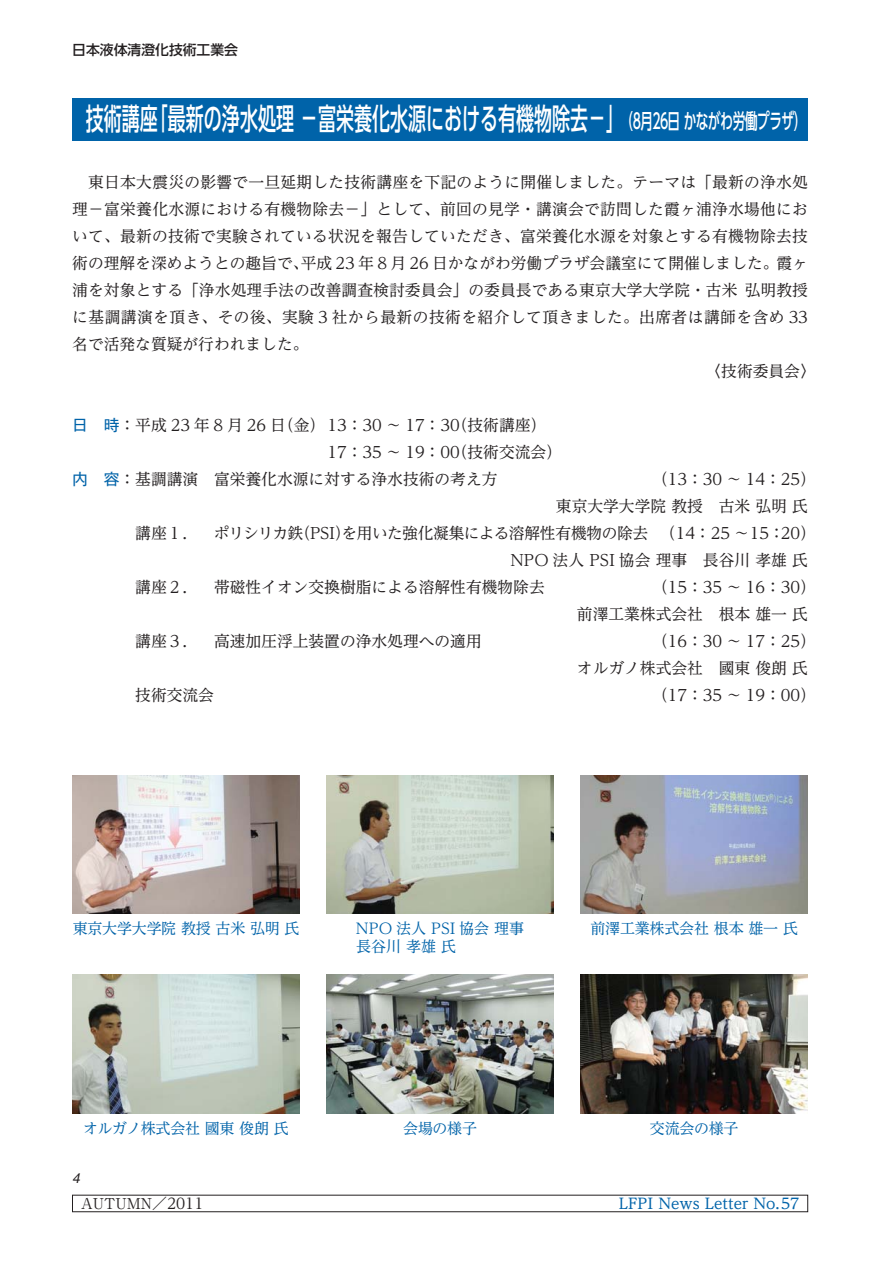
<style>
.page{position:relative;width:893px;height:1263px;background:#fff}
.page>*{position:absolute;margin:0;border:0;box-sizing:border-box;transform-origin:0 0}
.t1{font:30px "UD Shin Go Pro Medium 90 msp RKSJ H";color:#fff;scale:.6 1}
.t2{font:15.75px/27px "UD Reimin Pro Regular 90 msp RKSJ H";color:#231f20}
.t3{font:15.75px "UD Reimin Pro Regular 90 msp RKSJ H";letter-spacing:-.025em;color:#231f20}
.t4{font:15.75px "UD Reimin Pro Regular 90 msp RKSJ H";letter-spacing:.03em;color:#231f20}
.t5{font:15px/18px "UD Reimin Pro Regular 90 msp RKSJ H";letter-spacing:-.015em;color:#0063a9}
.t6{font:14.85px "UD Reimin Pro Medium 90 msp RKSJ H";color:#0063a9}
.t7{font:14.85px "Ryumin Pro Regular 90 msp RKSJ H";color:#231f20}
.t8{font:13.8px "UD Shin Go Pro Medium 90 msp RKSJ H";color:#231f20}
.t9{font:italic 13.8px "Helvetica";color:#231f20}
.s1{font-size:21px}
.s2{font-family:"Gothic MB101 Pro Regular 90 msp RKSJ H";color:#0063a9}
.s3{font-family:"UD Reimin Pro Regular 90 msp RKSJ H"}
</style>
<div class="page">
<div style="left:72px;top:1195px;width:736px;height:17px;border:1px solid #231f20"></div>
<div style="left:72px;top:98px;width:736px;height:42px;background:#0063a9"></div>
<img style="left:72px;top:975px;width:228px;height:138px">
<img style="left:326px;top:975px;width:228px;height:138px">
<img style="left:580px;top:975px;width:228px;height:138px">
<img style="left:72px;top:775px;width:228px;height:138px">
<img style="left:326px;top:775px;width:228px;height:138px">
<img style="left:580px;top:775px;width:228px;height:138px">
<p class="t8" style="left:72px;top:44px;width:167px">日本液体清澄化技術工業会</p>
<h1 class="t1" style="left:86px;top:108px;width:1202px">技術講座「最新の浄水処理 －富栄養化水源における有機物除去－」<span class="s1">（8月26日 かながわ労働プラザ）</span></h1>
<p class="t2" style="left:72px;top:171px;width:737px">　東日本大震災の影響で一旦延期した技術講座を下記のように開催しました。テーマは「最新の浄水処</p>
<p class="t2" style="left:72px;top:198px;width:737px">理－富栄養化水源における有機物除去－」として、前回の見学・講演会で訪問した霞ヶ浦浄水場他にお</p>
<p class="t2" style="left:72px;top:225px;width:737px">いて、最新の技術で実験されている状況を報告していただき、富栄養化水源を対象とする有機物除去技</p>
<p class="t2" style="left:72px;top:252px;width:737px">術の理解を深めようとの趣旨で、平成 23 年 8 月 26 日かながわ労働プラザ会議室にて開催しました。霞ヶ</p>
<p class="t2" style="left:72px;top:279px;width:737px">浦を対象とする「浄水処理手法の改善調査検討委員会」の委員長である東京大学大学院・古米 弘明教授</p>
<p class="t4" style="left:72px;top:311px;width:737px">に基調講演を頂き、その後、実験 3 社から最新の技術を紹介して頂きました。出席者は講師を含め 33</p>
<p class="t2" style="left:72px;top:333px;width:238px">名で活発な質疑が行われました。</p>
<p class="t2" style="left:705px;top:360px;width:112px">〈技術委員会〉</p>
<p class="t2" style="left:72px;top:414px;width:475px"><span class="s2">日　時</span>：平成 23 年 8 月 26 日（金） 13：30 ～ 17：30（技術講座）</p>
<p class="t2" style="left:327px;top:441px;width:236px">17：35 ～ 19：00（技術交流会）</p>
<p class="t2" style="left:72px;top:468px;width:427px"><span class="s2">内　容</span>：基調講演　富栄養化水源に対する浄水技術の考え方</p>
<p class="t2" style="left:652px;top:468px;width:165px">（13：30 ～ 14：25）</p>
<p class="t2" style="left:556px;top:495px;width:253px">東京大学大学院 教授　古米 弘明 氏</p>
<p class="t3" style="left:135px;top:527px;width:682px">講座１．　ポリシリカ鉄（PSI）を用いた強化凝集による溶解性有機物の除去 （14：25 ～15：20）</p>
<p class="t2" style="left:510px;top:549px;width:299px">NPO 法人 PSI 協会 理事　長谷川 孝雄 氏</p>
<p class="t2" style="left:135px;top:576px;width:411px">講座２．　帯磁性イオン交換樹脂による溶解性有機物除去</p>
<p class="t2" style="left:577px;top:576px;width:240px;text-indent:75px">（15：35 ～ 16：30）前澤工業株式会社　根本 雄一 氏</p>
<p class="t2" style="left:135px;top:630px;width:348px">講座３．　高速加圧浮上装置の浄水処理への適用</p>
<p class="t2" style="left:577px;top:630px;width:240px;text-indent:75px">（16：30 ～ 17：25）オルガノ株式会社　國東 俊朗 氏</p>
<p class="t2" style="left:135px;top:684px;width:80px">技術交流会</p>
<p class="t2" style="left:652px;top:684px;width:165px">（17：35 ～ 19：00）</p>
<p class="t5" style="left:73px;top:921px;width:228px">東京大学大学院 教授 古米 弘明 氏</p>
<p class="t5" style="left:356px;top:921px;width:170px">NPO 法人 PSI 協会 理事長谷川 孝雄 氏</p>
<p class="t5" style="left:590px;top:921px;width:209px">前澤工業株式会社 根本 雄一 氏</p>
<p class="t5" style="left:83px;top:1121px;width:207px">オルガノ株式会社 國東 俊朗 氏</p>
<p class="t5" style="left:403px;top:1121px;width:75px">会場の様子</p>
<p class="t5" style="left:650px;top:1121px;width:90px">交流会の様子</p>
<p class="t9" style="left:72px;top:1173px;width:9px">4</p>
<p class="t7" style="left:81px;top:1198px;width:124px">AUTUMN<span class="s3">／2011</span></p>
<p class="t6" style="left:619px;top:1198px;width:182px">LFPI News Letter No.57</p>
</div>
